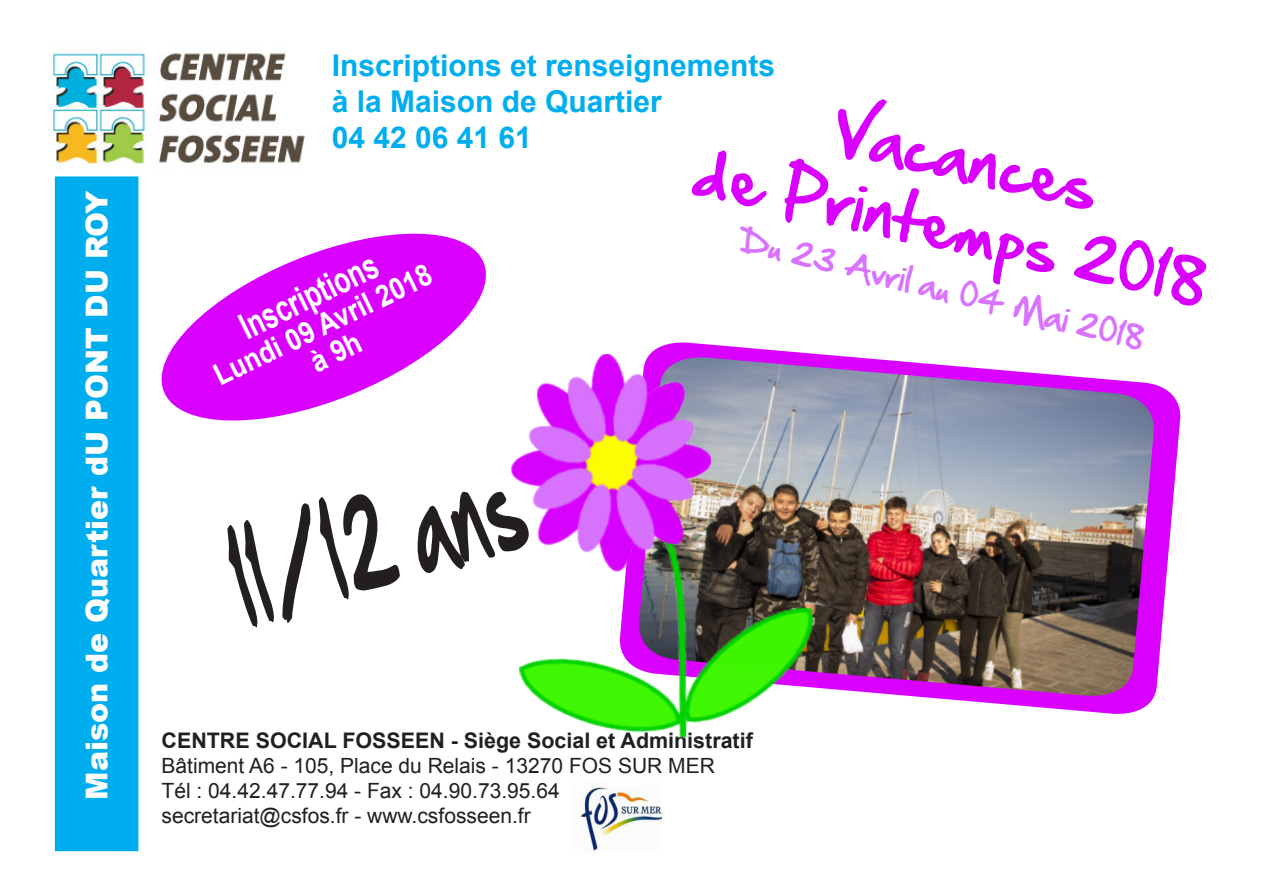
<style>
.page{position:relative;width:1263px;height:893px;background:#fff}
.page>*{position:absolute;margin:0;border:0;box-sizing:border-box;transform-origin:0 0}
.t1{font:118.2px "Hand Of Sean";color:#231f20;scale:.57 1}
.t2{font:58.5px "Hand Of Sean";color:#d900ff}
.t3{font:700 36px "Arial";color:#fff;scale:.73 1}
.t4{font:700 30px "Arial";color:#00aeef}
.t5{font:900 30px "Arial";color:#fff}
.t6{font:30px "Hand Of Sean";color:#d973ff}
.t7{font:700 30px "Arial";color:#fff;scale:.88 1}
.t8{font:700 21.45px "Arial";color:#231f20}
.t9{font:21px "Arial";color:#231f20}
</style>
<div class="page">
<img style="left:48px;top:53px;width:257px;height:124px">
<div style="left:56px;top:177px;width:82px;height:673px;background:#00aeef"></div>
<div style="left:55px;top:176px;width:83px;height:675px;border:2px solid #00aeef"></div>
<img style="left:577px;top:779px;width:84px;height:75px">
<svg style="left:820px;top:354px;width:361px;height:360px"></svg>
<svg style="left:161px;top:233px;width:325px;height:188px;fill:#d900ff"></svg>
<img style="left:820px;top:357px;width:336px;height:342px">
<img style="left:510px;top:342px;width:310px;height:396px">
<div style="left:308px;top:331px;width:55px;height:42px;background:#d900ff"></div>
<p class="t5" style="left:75px;top:800px;width:611px;rotate:-90deg">Maison de Quartier dU PONT DU ROY</p>
<p class="t4" style="left:332px;top:45px;width:445px">Inscriptions et renseignements</p>
<p class="t4" style="left:332px;top:81px;width:332px">à la Maison de Quartier</p>
<p class="t4" style="left:332px;top:117px;width:202px">04 42 06 41 61</p>
<p class="t2" style="left:844px;top:78px;width:273px;rotate:12deg">Vacances</p>
<p class="t2" style="left:705px;top:120px;width:525px;rotate:12deg">de Printemps 2018</p>
<p class="t6" style="left:748px;top:212px;width:416px;rotate:14deg">Du 23 Avril au 04 Mai 2018</p>
<p class="t3" style="left:231px;top:307px;width:206px;rotate:-26deg">Inscriptions</p>
<p class="t7" style="left:207px;top:359px;width:273px;rotate:-26deg">Lundi 09 Avril 2018</p>
<p class="t1" style="left:203px;top:481px;width:525px;rotate:-17deg">11/12 ans</p>
<p class="t8" style="left:162px;top:726px;width:593px">CENTRE SOCIAL FOSSEEN - Siège Social et Administratif</p>
<p class="t9" style="left:162px;top:752px;width:555px">Bâtiment A6 - 105, Place du Relais - 13270 FOS SUR MER</p>
<p class="t9" style="left:162px;top:777px;width:400px">Tél : 04.42.47.77.94 - Fax : 04.90.73.95.64</p>
<p class="t9" style="left:162px;top:802px;width:371px">secretariat@csfos.fr - www.csfosseen.fr</p>
</div>
